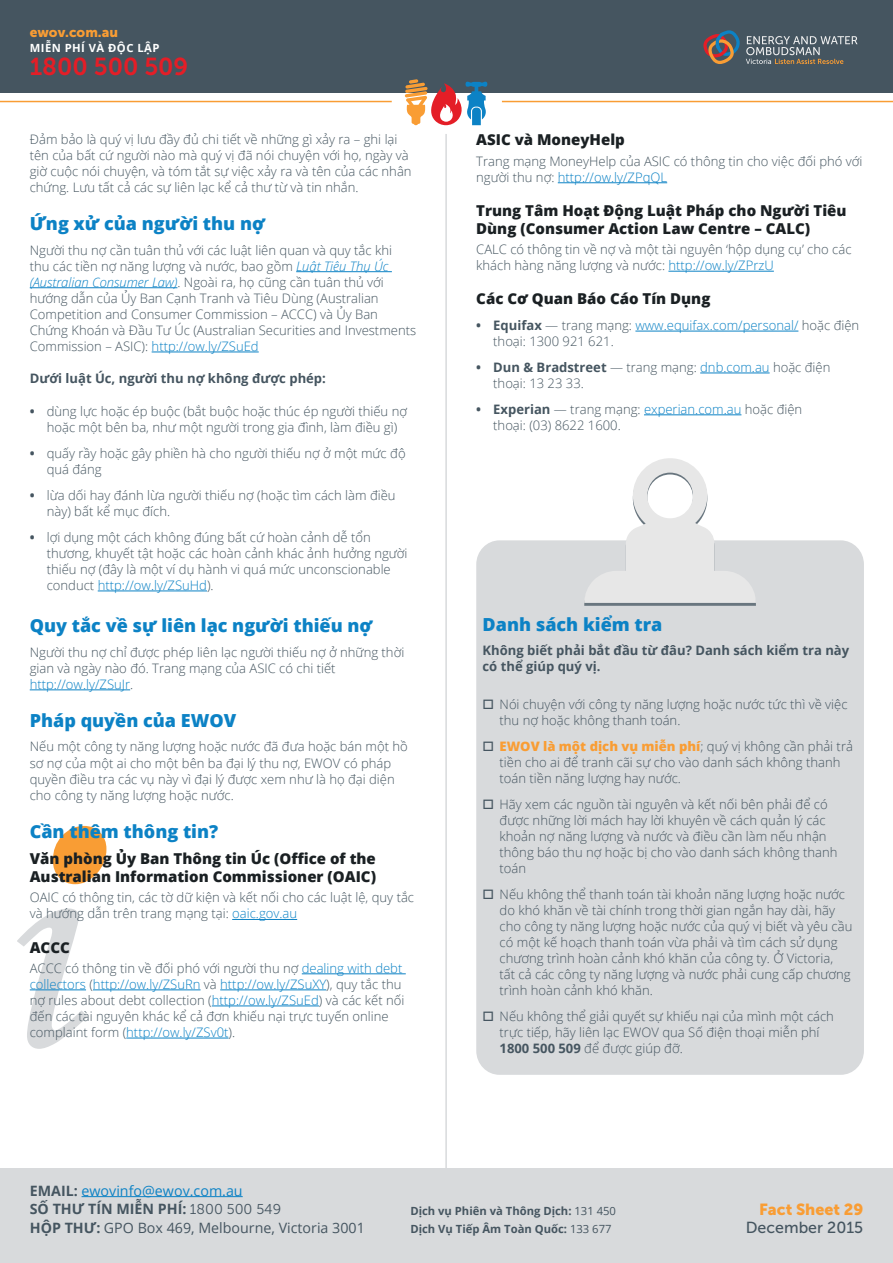
<style>
.page{position:relative;width:893px;height:1263px;background:#fff}
.page>*{position:absolute;margin:0;border:0;box-sizing:border-box;transform-origin:0 0}
.t1{font:24.45px "Museo Sans 700";color:#e41e27}
.Heading_One{font:800 18px "Open Sans";color:#0c82c5}
.t2{font:16.05px "Museo Sans 500";color:#455560}
.t3{font:16.05px "Museo Sans 900";color:#f99d34}
.Heading_Two{font:800 15px/18px "Open Sans";color:#1a2023}
.t4{font:14.25px "Open Sans";color:#455560}
.t5{font:14.25px "Open Sans";color:#0c82c5}
.t6{font:700 14.25px "Open Sans";color:#455560}
.t7{font:13.65px "Museo Sans 900";color:#f99d34}
.t8{font:300 13.05px/16px "Open Sans";color:#455560}
.t9{font:700 13.05px/16px "Open Sans";color:#455560}
.t10{font:700 11.25px "Open Sans";color:#455560}
.t11{font:700 11.25px "Open Sans";letter-spacing:.04em;color:#fff}
.s1{font-style:italic;color:#0c82c5}
.s2{color:#0c82c5}
.s3{font-weight:700}
.s4{font-weight:800;color:#f99d34}
.s5{font-weight:700;color:#455560}
.s6{font-family:"Museo Sans 300";font-weight:400}
.s7{font-weight:400}
</style>
<div class="page">
<div style="left:0;top:1168px;width:893px;height:95px;background:#d8dadc"></div>
<hr style="left:445px;top:134px;width:2px;height:1034px;background:#d8dadc">
<div style="left:0;top:0;width:893px;height:93px;background:#455560"></div>
<hr style="left:0;top:101px;width:392px;height:1px;background:#f99d34">
<hr style="left:502px;top:101px;width:391px;height:1px;background:#f99d34">
<svg style="left:746px;top:36px;width:111px;height:28px"></svg>
<svg style="left:703px;top:30px;width:37px;height:34px"></svg>
<svg style="left:405px;top:79px;width:82px;height:46px"></svg>
<hr style="left:82px;top:1196px;width:161px;height:1px;background:#0c82c5">
<div style="left:476px;top:540px;width:388px;height:535px;background:#d8dadc;border-radius:24px"></div>
<svg style="left:584px;top:458px;width:172px;height:148px"></svg>
<svg style="left:53px;top:826px;width:53px;height:58px"></svg>
<svg style="left:17px;top:908px;width:71px;height:141px"></svg>
<hr style="left:296px;top:271px;width:96px;height:1px;background:#0c82c5">
<hr style="left:30px;top:287px;width:147px;height:1px;background:#0c82c5">
<hr style="left:152px;top:352px;width:107px;height:1px;background:#0c82c5">
<hr style="left:98px;top:591px;width:109px;height:1px;background:#0c82c5">
<hr style="left:30px;top:689px;width:100px;height:1px;background:#0c82c5">
<hr style="left:232px;top:919px;width:65px;height:1px;background:#0c82c5">
<hr style="left:302px;top:973px;width:104px;height:1px;background:#0c82c5">
<hr style="left:30px;top:989px;width:56px;height:1px;background:#0c82c5">
<hr style="left:93px;top:989px;width:108px;height:1px;background:#0c82c5">
<hr style="left:220px;top:989px;width:106px;height:1px;background:#0c82c5">
<hr style="left:212px;top:1005px;width:107px;height:1px;background:#0c82c5">
<hr style="left:126px;top:1038px;width:102px;height:1px;background:#0c82c5">
<hr style="left:558px;top:182px;width:109px;height:1px;background:#0c82c5">
<hr style="left:668px;top:271px;width:106px;height:1px;background:#0c82c5">
<hr style="left:635px;top:331px;width:163px;height:1px;background:#0c82c5">
<hr style="left:700px;top:373px;width:70px;height:1px;background:#0c82c5">
<hr style="left:644px;top:414px;width:97px;height:1px;background:#0c82c5">
<p class="t7" style="left:30px;top:24px;width:90px">ewov.com.au</p>
<p class="t11" style="left:30px;top:40px;width:131px">MIỄN PHÍ VÀ ĐỘC LẬP</p>
<p class="t1" style="left:30px;top:53px;width:160px">1800 500 509</p>
<p class="t8" style="left:30px;top:131px;width:383px">Đảm bảo là quý vị lưu đầy đủ chi tiết về những gì xảy ra – ghi lại tên của bất cứ người nào mà quý vị đã nói chuyện với họ, ngày và giờ cuộc nói chuyện, và tóm tắt sự việc xảy ra và tên của các nhân chứng. Lưu tất cả các sự liên lạc kể cả thư từ và tin nhắn.</p>
<p class="Heading_One" style="left:30px;top:210px;width:237px">Ứng xử của người thu nợ</p>
<p class="t8" style="left:30px;top:242px;width:388px">Người thu nợ cần tuân thủ với các luật liên quan và quy tắc khi<br>thu các tiền nợ năng lượng và nước, bao gồm <span class="s1">Luật Tiêu Thụ Úc (Australian Consumer Law)</span>. Ngoài ra, họ cũng cần tuân thủ với hướng dẫn của Ủy Ban Cạnh Tranh và Tiêu Dùng (Australian Competition and Consumer Commission – ACCC) và Ủy Ban Chứng Khoán và Đầu Tư Úc (Australian Securities and Investments Commission – ASIC): <span class="s2">http://ow.ly/ZSuEd</span></p>
<p class="t9" style="left:30px;top:370px;width:298px">Dưới luật Úc, người thu nợ không được phép:</p>
<p class="t8" style="left:30px;top:403px;width:379px;text-align:center"><span class="s3">•</span> dùng lực hoặc ép buộc (bắt buộc hoặc thúc ép người thiếu nợ hoặc một bên ba, như một người trong gia đình, làm điều gì)</p>
<p class="t8" style="left:47px;top:445px;width:360px;text-indent:-17px"><span class="s3">•</span> quấy rầy hoặc gây phiền hà cho người thiếu nợ ở một mức độ quá đáng</p>
<p class="t8" style="left:47px;top:487px;width:350px;text-indent:-17px"><span class="s3">•</span> lừa dối hay đánh lừa người thiếu nợ (hoặc tìm cách làm điều này) bất kể mục đích.</p>
<p class="t8" style="left:47px;top:529px;width:362px;text-indent:-17px"><span class="s3">•</span> lợi dụng một cách không đúng bất cứ hoàn cảnh dễ tổn thương, khuyết tật hoặc các hoàn cảnh khác ảnh hưởng người thiếu nợ (đây là một ví dụ hành vi quá mức unconscionable conduct <span class="s2">http://ow.ly/ZSuHd</span>).</p>
<p class="Heading_One" style="left:30px;top:612px;width:344px">Quy tắc về sự liên lạc người thiếu nợ</p>
<p class="t8" style="left:30px;top:644px;width:376px">Người thu nợ chỉ được phép liên lạc người thiếu nợ ở những thời gian và ngày nào đó. Trang mạng của ASIC có chi tiết <span class="s2">http://ow.ly/ZSuJr</span>.</p>
<p class="Heading_One" style="left:30px;top:707px;width:208px">Pháp quyền của EWOV</p>
<p class="t8" style="left:30px;top:738px;width:380px">Nếu một công ty năng lượng hoặc nước đã đưa hoặc bán một hồ sơ nợ của một ai cho một bên ba đại lý thu nợ, EWOV có pháp quyền điều tra các vụ này vì đại lý được xem như là họ đại diện cho công ty năng lượng hoặc nước.</p>
<p class="Heading_One" style="left:30px;top:817px;width:190px">Cần thêm thông tin?</p>
<p class="Heading_Two" style="left:30px;top:849px;width:348px">Văn phòng Ủy Ban Thông tin Úc (Office of the<br>Australian Information Commissioner (OAIC)</p>
<p class="t8" style="left:30px;top:889px;width:386px">OAIC có thông tin, các tờ dữ kiện và kết nối cho các luật lệ, quy tắc và hướng dẫn trên trang mạng tại: <span class="s2">oaic.gov.au</span></p>
<p class="Heading_Two" style="left:30px;top:937px;width:42px">ACCC</p>
<p class="t8" style="left:30px;top:960px;width:376px">ACCC có thông tin về đối phó với người thu nợ <span class="s2">dealing with debt collectors</span> (<span class="s2">http://ow.ly/ZSuRn</span> và <span class="s2">http://ow.ly/ZSuXY</span>), quy tắc thu nợ rules about debt collection (<span class="s2">http://ow.ly/ZSuEd</span>) và các kết nối đến các tài nguyên khác kể cả đơn khiếu nại trực tuyến online complaint form (<span class="s2">http://ow.ly/ZSv0t</span>).</p>
<p class="Heading_Two" style="left:476px;top:130px;width:150px">ASIC và MoneyHelp</p>
<p class="t8" style="left:476px;top:153px;width:388px">Trang mạng MoneyHelp của ASIC có thông tin cho việc đối phó với người thu nợ: <span class="s2">http://ow.ly/ZPqQL</span></p>
<p class="Heading_Two" style="left:476px;top:201px;width:372px">Trung Tâm Hoạt Động Luật Pháp cho Người Tiêu<br>Dùng (Consumer Action Law Centre – CALC)</p>
<p class="t8" style="left:476px;top:241px;width:377px">CALC có thông tin về nợ và một tài nguyên ‘hộp dụng cụ’ cho các khách hàng năng lượng và nước: <span class="s2">http://ow.ly/ZPrzU</span></p>
<p class="Heading_Two" style="left:476px;top:289px;width:236px">Các Cơ Quan Báo Cáo Tín Dụng</p>
<p class="t8" style="left:493px;top:317px;width:367px;text-indent:-17px"><span class="s3">• Equifax</span> — trang mạng: <span class="s2">www.equifax.com/personal/</span> hoặc điện thoại: 1300 921 621.</p>
<p class="t8" style="left:493px;top:359px;width:339px;text-indent:-17px"><span class="s3">• Dun &amp; Bradstreet</span> — trang mạng: <span class="s2">dnb.com.au</span> hoặc điện thoại: 13 23 33.</p>
<p class="t8" style="left:476px;top:401px;width:327px"><span class="s3">• Experian</span> — trang mạng: <span class="s2">experian.com.au</span> hoặc điện</p>
<p class="t8" style="left:493px;top:417px;width:129px">thoại: (03) 8622 1600.</p>
<p class="Heading_One" style="left:483px;top:611px;width:181px">Danh sách kiểm tra</p>
<p class="t9" style="left:483px;top:642px;width:368px">Không biết phải bắt đầu từ đâu? Danh sách kiểm tra này có thể giúp quý vị.</p>
<p class="t8" style="left:500px;top:696px;width:349px">Nói chuyện với công ty năng lượng hoặc nước tức thì về việc thu nợ hoặc không thanh toán.</p>
<p class="t8" style="left:500px;top:738px;width:355px"><span class="s4">EWOV là một dịch vụ miễn phí</span>; quý vị không cần phải trả tiền cho ai để tranh cãi sự cho vào danh sách không thanh toán tiền năng lượng hay nước.</p>
<p class="t8" style="left:500px;top:796px;width:339px">Hãy xem các nguồn tài nguyên và kết nối bên phải để có được những lời mách hay lời khuyên về cách quản lý các khoản nợ năng lượng và nước và điều cần làm nếu nhận thông báo thu nợ hoặc bị cho vào danh sách không thanh toán</p>
<p class="t8" style="left:500px;top:886px;width:354px">Nếu không thể thanh toán tài khoản năng lượng hoặc nước do khó khăn về tài chính trong thời gian ngắn hay dài, hãy cho công ty năng lượng hoặc nước của quý vị biết và yêu cầu có một kế hoạch thanh toán vừa phải và tìm cách sử dụng chương trình hoàn cảnh khó khăn của công ty. Ở Victoria,<br>tất cả các công ty năng lượng và nước phải cung cấp chương trình hoàn cảnh khó khăn.</p>
<p class="t8" style="left:500px;top:1008px;width:336px">Nếu không thể giải quyết sự khiếu nại của mình một cách trực tiếp, hãy liên lạc EWOV qua Số điện thoại miễn phí<br><span class="s3">1800 500 509</span> để được giúp đỡ.</p>
<p class="t5" style="left:30px;top:1180px;width:214px"><span class="s5">EMAIL:</span> ewovinfo@ewov.com.au</p>
<p class="t4" style="left:30px;top:1218px;width:337px"><span class="s3">HỘP THƯ:</span> GPO Box 469, Melbourne, Victoria 3001</p>
<p class="t6" style="left:30px;top:1199px;width:253px">SỐ THƯ TÍN MIỄN PHÍ: <span class="s6">1800 500 549</span></p>
<p class="t10" style="left:410px;top:1203px;width:207px">Dịch vụ Phiên và Thông Dịch: <span class="s7">131 450</span></p>
<p class="t10" style="left:410px;top:1221px;width:203px">Dịch Vụ Tiếp Âm Toàn Quốc: <span class="s7">133 677</span></p>
<p class="t3" style="left:759px;top:1200px;width:105px">Fact Sheet 29</p>
<p class="t2" style="left:746px;top:1218px;width:119px">December 2015</p>
</div>
